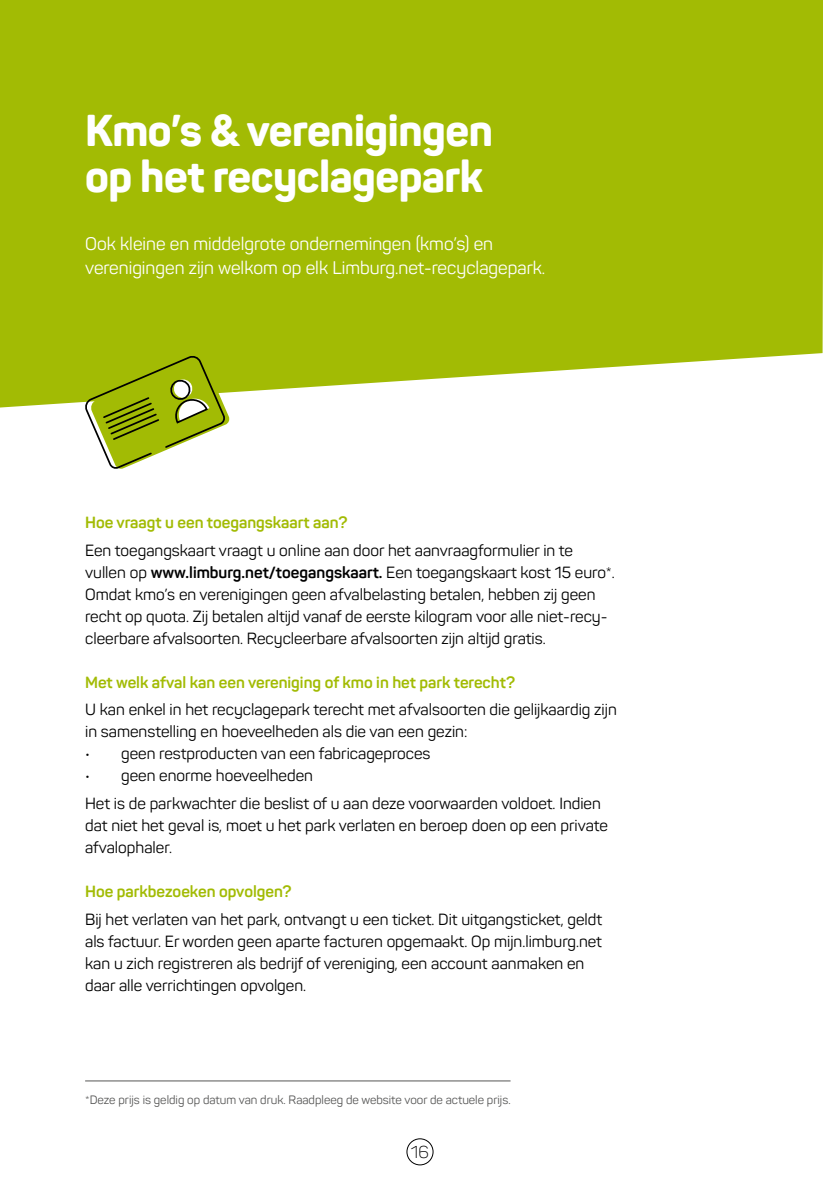
<style>
.page{position:relative;width:823px;height:1191px;background:#fff}
.page>*{position:absolute;margin:0;border:0;box-sizing:border-box;transform-origin:0 0}
.t1{font:800 44px/46px "Panton";letter-spacing:-.01em;color:#fff}
.t2{font:18px/24px "Panton";color:#fff}
.t3{font:300 17px "Panton";color:#000}
.t4{font:16px/22px "Panton";color:#000}
.t5{font:700 16px "Panton";color:#a2bb04}
.t6{font:12px "Panton";color:#565655}
.s1{font-weight:700}
</style>
<div class="page">
<div style="left:0;top:0;width:822px;height:407px;background:#a2bb04"></div>
<svg style="left:84px;top:355px;width:146px;height:114px"></svg>
<hr style="left:85px;top:1080px;width:425px;height:1px;background:#565655">
<div style="left:406px;top:1138px;width:27px;height:27px;border:1px solid #000;border-radius:50%"></div>
<h1 class="t1" style="left:85px;top:107px;width:409px">Kmo’s &amp; verenigingen op het recyclagepark</h1>
<p class="t2" style="left:85px;top:232px;width:461px">Ook kleine en middelgrote ondernemingen (kmo’s) en verenigingen zijn welkom op elk Limburg.net-recyclagepark.</p>
<p class="t5" style="left:85px;top:512px;width:264px">Hoe vraagt u een toegangskaart aan?</p>
<p class="t4" style="left:85px;top:539px;width:531px">Een toegangskaart vraagt u online aan door het aanvraagformulier in te vullen op <span class="s1">www.limburg.net/toegangskaart.</span> Een toegangskaart kost 15 euro*.<br>Omdat kmo’s en verenigingen geen afvalbelasting betalen, hebben zij geen recht op quota. Zij betalen altijd vanaf de eerste kilogram voor alle niet-recy&shy;cleerbare afvalsoorten. Recycleerbare afvalsoorten zijn altijd gratis.</p>
<p class="t5" style="left:85px;top:672px;width:431px">Met welk afval kan een vereniging of kmo in het park terecht?</p>
<p class="t4" style="left:85px;top:698px;width:533px">U kan enkel in het recyclagepark terecht met afvalsoorten die gelijkaardig zijn in samenstelling en hoeveelheden als die van een gezin:</p>
<p class="t4" style="left:85px;top:742px;width:346px">• geen restproducten van een fabricageproces</p>
<p class="t4" style="left:85px;top:762px;width:517px;line-height:27.6px">• geen enorme hoeveelheden<br>Het is de parkwachter die beslist of u aan deze voorwaarden voldoet. Indien</p>
<p class="t4" style="left:85px;top:814px;width:524px">dat niet het geval is, moet u het park verlaten en beroep doen op een private afvalophaler.</p>
<p class="t5" style="left:85px;top:881px;width:208px">Hoe parkbezoeken opvolgen?</p>
<p class="t4" style="left:85px;top:908px;width:518px">Bij het verlaten van het park, ontvangt u een ticket. Dit uitgangsticket, geldt als factuur. Er worden geen aparte facturen opgemaakt. Op mijn.limburg.net kan u zich registreren als bedrijf of vereniging, een account aanmaken en daar alle verrichtingen opvolgen.</p>
<p class="t6" style="left:85px;top:1092px;width:426px">*Deze prijs is geldig op datum van druk. Raadpleeg de website voor de actuele prijs.</p>
<p class="t3" style="left:411px;top:1141px;width:20px">16</p>
</div>
